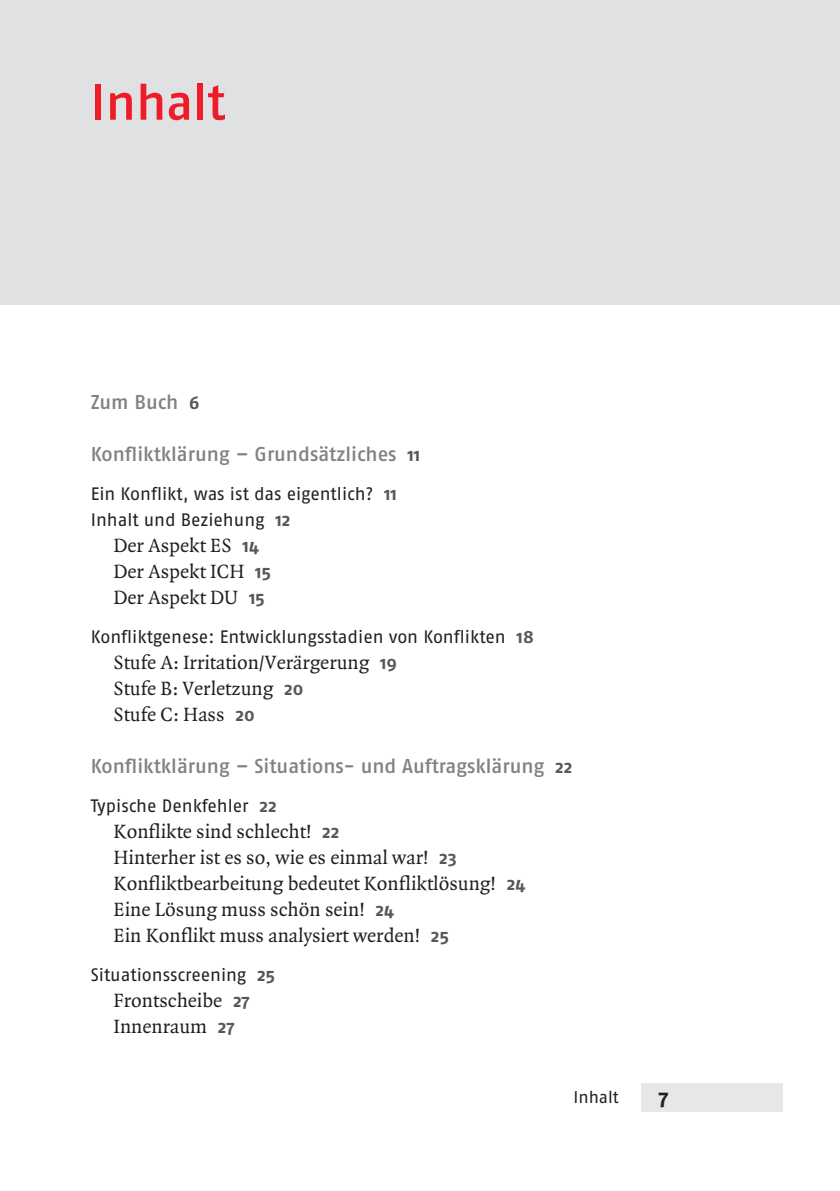
<style>
.page{position:relative;width:840px;height:1191px;background:#fff}
.page>*{position:absolute;margin:0;border:0;box-sizing:border-box;transform-origin:0 0}
.t1{font:50px "Fago No Med";color:#ee1c28}
.t2{font:700 22px "Fago No";color:#231f20}
.t3{font:20.6px/26px "Quadraat";color:#231f20}
.t4{font:20px "Fago No Med";letter-spacing:-.005em;color:#808285}
.t5{font:18px/26px "Fago No";letter-spacing:-.005em;color:#231f20}
.t6{font:17px "Fago No Regular Tf";color:#231f20}
.s1{font-family:"Fago No";font-weight:700;font-size:18px;color:#57585a}
.s2{font-weight:700;color:#57585a}
</style>
<div class="page">
<div style="left:641px;top:1083px;width:141px;height:28px;background:#e6e7e9"></div>
<div style="left:0;top:0;width:839px;height:304px;background:#e0e1e3"></div>
<h1 class="t1" style="left:91px;top:73px;width:136px">Inhalt</h1>
<p class="t4" style="left:91px;top:390px;width:110px">Zum Buch <span class="s1">6</span></p>
<p class="t4" style="left:91px;top:442px;width:331px">Konfliktklärung – Grundsätzliches <span class="s1">11</span></p>
<p class="t5" style="left:91px;top:480px;width:307px">Ein Konflikt, was ist das eigentlich? <span class="s2">11<br></span>Inhalt und Beziehung <span class="s2">12</span></p>
<p class="t3" style="left:113px;top:532px;width:159px">Der Aspekt ES <span class="s1">14<br></span>Der Aspekt ICH <span class="s1">15<br></span>Der Aspekt DU <span class="s1">15</span></p>
<p class="t5" style="left:91px;top:623px;width:444px">Konfliktgenese: Entwicklungsstadien von Konflikten <span class="s2">18</span></p>
<p class="t3" style="left:113px;top:649px;width:285px">Stufe A: Irritation/Verärgerung <span class="s1">19<br></span>Stufe B: Verletzung <span class="s1">20<br></span>Stufe C: Hass <span class="s1">20</span></p>
<p class="t4" style="left:91px;top:754px;width:482px">Konfliktklärung – Situations- und Auftragsklärung <span class="s1">22</span></p>
<p class="t5" style="left:91px;top:792px;width:187px">Typische Denkfehler <span class="s2">22</span></p>
<p class="t3" style="left:113px;top:818px;width:413px">Konflikte sind schlecht! <span class="s1">22<br></span>Hinterher ist es so, wie es einmal war! <span class="s1">23<br></span>Konfliktbearbeitung bedeutet Konfliktlösung! <span class="s1">24<br></span>Eine Lösung muss schön sein! <span class="s1">24<br></span>Ein Konflikt muss analysiert werden! <span class="s1">25</span></p>
<p class="t5" style="left:91px;top:961px;width:186px">Situationsscreening <span class="s2">25</span></p>
<p class="t3" style="left:113px;top:987px;width:138px">Frontscheibe <span class="s1">27<br></span>Innenraum <span class="s1">27</span></p>
<p class="t6" style="left:573px;top:1087px;width:47px">Inhalt</p>
<p class="t2" style="left:658px;top:1084px;width:11px">7</p>
</div>
